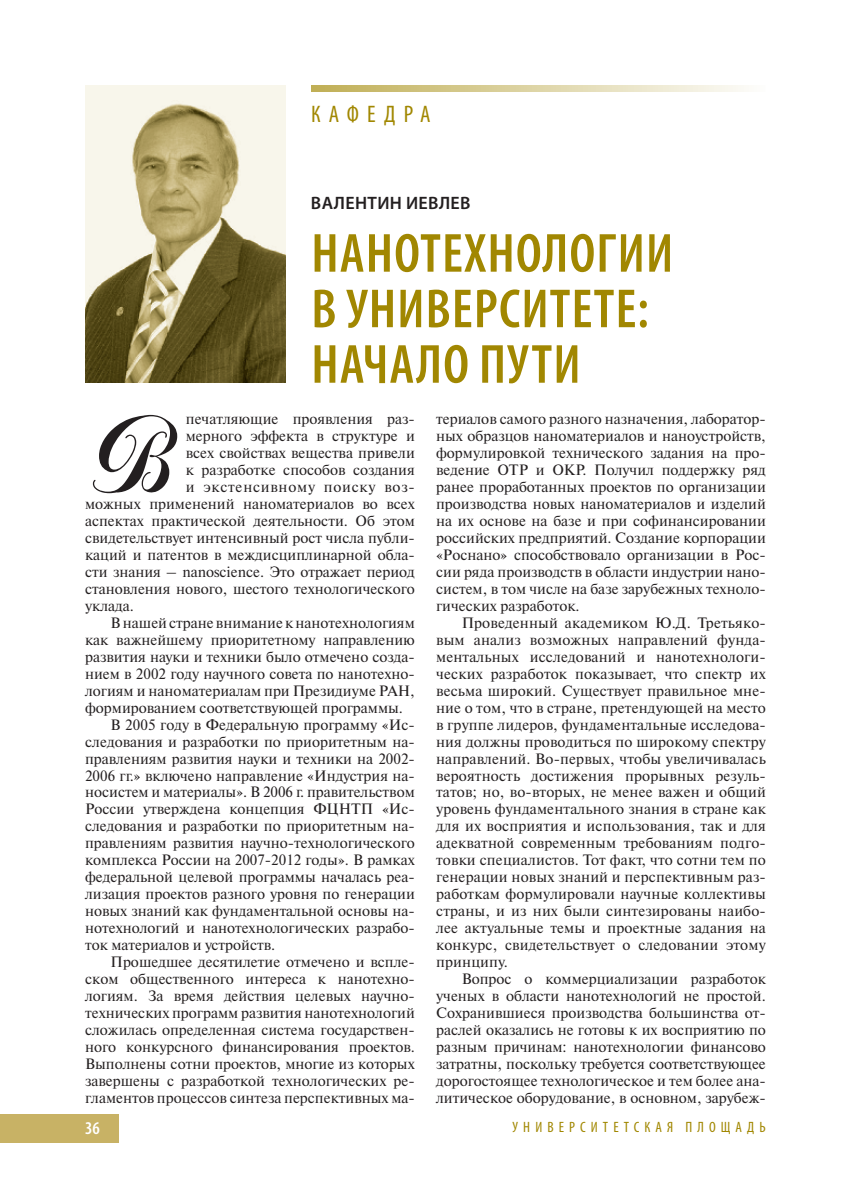
<style>
.page{position:relative;width:851px;height:1191px;background:#fff}
.page>*{position:absolute;margin:0;border:0;box-sizing:border-box;transform-origin:0 0}
.text{font:118.05px "Monika Script";color:#231f20}
.z1{font:600 condensed 55.5px/55.5px "Myriad Pro";letter-spacing:.02em;color:#a18701}
.rubrika{font:condensed 24px "Myriad Pro";letter-spacing:.34em;color:#a18701}
.avtor{font:600 18px "Myriad Pro";letter-spacing:.02em;color:#231f20}
.t1{font:600 condensed 18px "Myriad Pro";color:#fff}
.text-2{font:15px/17px "Newton 7 C";color:#231f20;text-align:justify}
.text-3{font:15px "Newton 7 C";letter-spacing:.05em;color:#231f20}
.t2{font:condensed 15px "Myriad Pro";letter-spacing:.34em;color:#a18701}
</style>
<div class="page">
<div style="left:0;top:1113px;width:118px;height:29px;background:#c8b265"></div>
<svg style="left:311px;top:85px;width:433px;height:6px;background:#ddd3a4"></svg>
<img style="left:85px;top:85px;width:200px;height:298px">
<p class="rubrika" style="left:311px;top:101px;width:121px">кафедра</p>
<p class="avtor" style="left:311px;top:193px;width:159px">Валентин Иевлев</p>
<p class="z1" style="left:311px;top:226px;width:310px">Нанотехнологии в университете</p>
<p class="z1" style="left:637px;top:282px;width:13px">:</p>
<p class="z1" style="left:311px;top:337px;width:193px">начало пути</p>
<p class="text" style="left:85px;top:400px;width:95px">В</p>
<p class="text-2" style="left:186px;top:411px;width:230px">печатляющие проявления раз-</p>
<p class="text-2" style="left:186px;top:428px;width:230px">мерного эффекта в структуре и</p>
<p class="text-2" style="left:186px;top:445px;width:230px">всех свойствах вещества привели</p>
<p class="text-2" style="left:186px;top:462px;width:230px">к разработке способов создания</p>
<p class="text-3" style="left:186px;top:479px;width:230px">и экстенсивному поиску воз-</p>
<p class="text-2" style="left:85px;top:495px;width:331px">можных применений наноматериалов во всех</p>
<p class="text-2" style="left:85px;top:512px;width:331px">аспектах практической деятельности. Об этом</p>
<p class="text-2" style="left:85px;top:529px;width:331px">свидетельствует интенсивный рост числа публи-</p>
<p class="text-2" style="left:85px;top:546px;width:331px">каций и патентов в междисциплинарной обла-</p>
<p class="text-2" style="left:85px;top:563px;width:331px">сти знания – nanoscience. Это отражает период</p>
<p class="text-2" style="left:85px;top:580px;width:331px">становления нового, шестого технологического</p>
<p class="text-2" style="left:85px;top:597px;width:50px">уклада.</p>
<p class="text-2" style="left:85px;top:614px;width:331px;text-indent:26px">В нашей стране внимание к нанотехнологиям как важнейшему приоритетному направлению развития науки и техники было отмечено созда&shy;нием в 2002 году научного совета по нанотехно&shy;логиям и наноматериалам при Президиуме РАН, формированием соответствующей программы.</p>
<p class="text-2" style="left:85px;top:716px;width:331px;text-indent:26px">В 2005 году в Федеральную программу «Ис&shy;следования и разработки по приоритетным на&shy;правлениям развития науки и техники на 2002- 2006 гг.» включено направление «Индустрия на&shy;носистем и материалы». В 2006 г. правительством России утверждена концепция ФЦНТП «Ис&shy;следования и разработки по приоритетным на&shy;правлениям развития научно-технологического комплекса России на 2007-2012 годы». В рамках федеральной целевой программы началась реа&shy;лизация проектов разного уровня по генерации новых знаний как фундаментальной основы на&shy;нотехнологий и нанотехнологических разрабо&shy;ток материалов и устройств.</p>
<p class="text-2" style="left:85px;top:953px;width:331px;text-indent:26px">Прошедшее десятилетие отмечено и вспле&shy;ском общественного интереса к нанотехно&shy;логиям. За время действия целевых научно&shy;технических программ развития нанотехнологий сложилась определенная система государствен&shy;ного конкурсного финансирования проектов.<br>Выполнены сотни проектов, многие из которых завершены с разработкой технологических ре&shy;гламентов процессов синтеза перспективных ма-</p>
<p class="text-2" style="left:436px;top:411px;width:331px">териалов самого разного назначения, лаборатор&shy;ных образцов наноматериалов и наноустройств, формулировкой технического задания на про&shy;ведение ОТР и ОКР. Получил поддержку ряд ранее проработанных проектов по организации производства новых наноматериалов и изделий на их основе на базе и при софинансировании российских предприятий. Создание корпорации «Роснано» способствовало организации в Рос&shy;сии ряда производств в области индустрии нано&shy;систем, в том числе на базе зарубежных техноло&shy;гических разработок.</p>
<p class="text-2" style="left:436px;top:614px;width:331px;text-indent:26px">Проведенный академиком Ю.Д. Третьяко&shy;вым анализ возможных направлений фунда&shy;ментальных исследований и нанотехнологи&shy;ческих разработок показывает, что спектр их весьма широкий. Существует правильное мне&shy;ние о том, что в стране, претендующей на место в группе лидеров, фундаментальные исследова&shy;ния должны проводиться по широкому спектру направлений. Во-первых, чтобы увеличивалась вероятность достижения прорывных резуль&shy;татов; но, во-вторых, не менее важен и общий уровень фундаментального знания в стране как для их восприятия и использования, так и для адекватной современным требованиям подго&shy;товки специалистов. Тот факт, что сотни тем по генерации новых знаний и перспективным раз&shy;работкам формулировали научные коллективы страны, и из них были синтезированы наибо&shy;лее актуальные темы и проектные задания на конкурс, свидетельствует о следовании этому принципу.</p>
<p class="text-2" style="left:436px;top:970px;width:331px;text-indent:26px">Вопрос о коммерциализации разработок ученых в области нанотехнологий не простой.<br>Сохранившиеся производства большинства от&shy;раслей оказались не готовы к их восприятию по разным причинам: нанотехнологии финансово затратны, поскольку требуется соответствующее дорогостоящее технологическое и тем более ана&shy;литическое оборудование, в основном, зарубеж-</p>
<p class="t1" style="left:85px;top:1118px;width:16px">36</p>
<p class="t2" style="left:512px;top:1119px;width:254px">университетская площадь</p>
</div>
